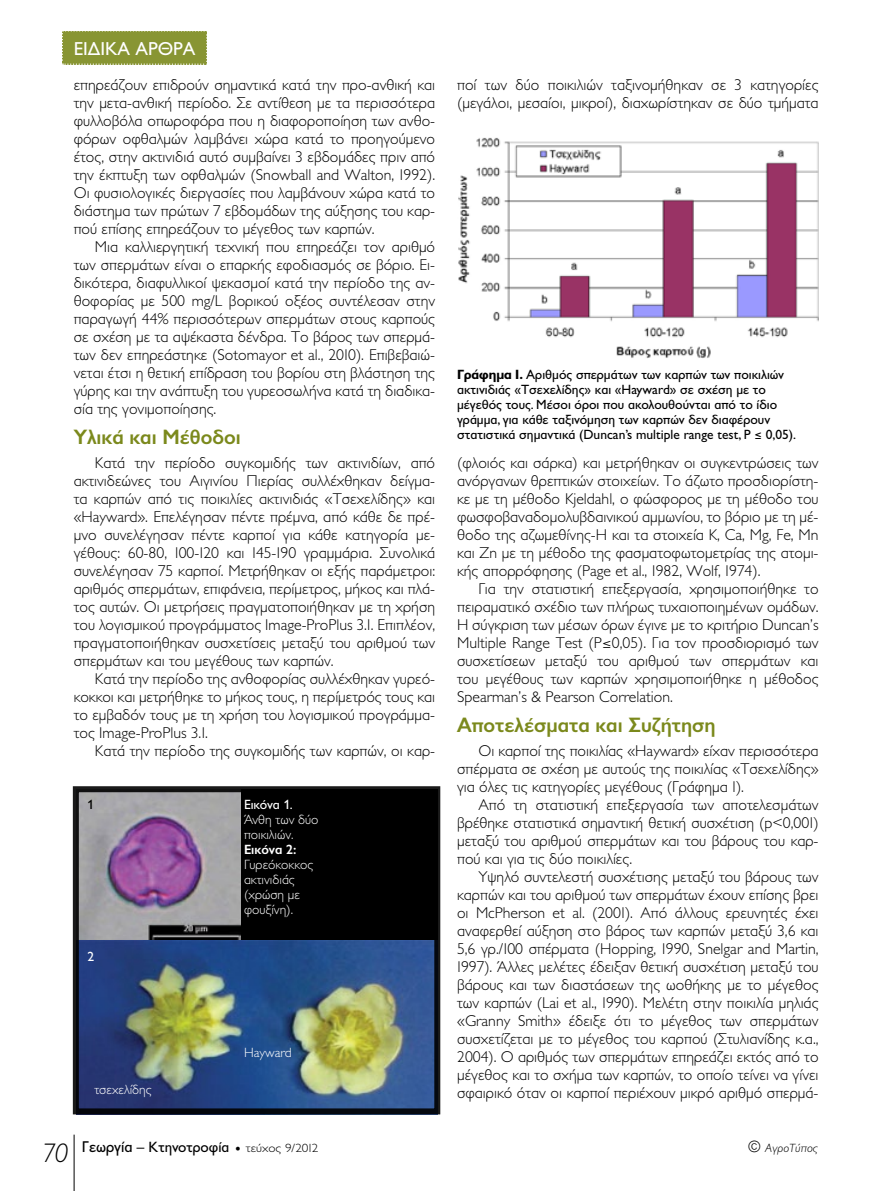
<style>
.page{position:relative;width:893px;height:1191px;background:#fff}
.page>*{position:absolute;margin:0;border:0;box-sizing:border-box;transform-origin:0 0}
.t1{font:italic 300 27px "Gill Sans Hel";color:#000}
.t2{font:21px "Gill Sans Hel Demi";color:#7b891c}
.t3{font:18.9px "Gill Sans Hel Regular TF";color:#fff}
.t4{font:300 15.75px/18px "Gill Sans Hel";color:#000;text-align:justify}
.t5{font:15px "Gill Sans Hel Regular TF";color:#000}
.t6{font:13.5px/15px "Gill Sans Hel Regular TF";color:#000}
.t7{font:300 13.5px/15px "Gill Sans Hel";color:#fff}
.t8{font:13.5px "Gill Sans Hel Regular TF";color:#fff}
.t9{font:13.5px "Gill Sans Hel Demi";color:#fff}
.t10{font:italic 300 12px "Gill Sans Hel";color:#000;scale:1.1 1}
.s1{font-family:"Gill Sans Hel";font-weight:700}
.s2{font-size:15.75px}
.s3{font-family:"Gill Sans Hel";font-weight:300;font-style:italic;font-size:15.75px}
.s4{font-family:"Gill Sans Hel";font-weight:300;font-size:12px}
.s5{font-style:normal;font-size:15.75px}
</style>
<div class="page">
<hr style="left:74px;top:1134px;width:1px;height:57px;background:#000">
<svg style="left:62px;top:31px;width:145px;height:34px;background:#8a9737"></svg>
<img style="left:458px;top:137px;width:360px;height:221px">
<div style="left:76px;top:789px;width:362px;height:151px;background:#000"></div>
<img style="left:80px;top:793px;width:161px;height:147px">
<img style="left:80px;top:940px;width:353px;height:167px">
<div style="left:73px;top:786px;width:367px;height:328px;border:6px solid #000"></div>
<p class="t3" style="left:74px;top:38px;width:123px">ειδικά άρθρα</p>
<p class="t4" style="left:74px;top:76px;width:363px">επηρεάζουν επιδρούν σημαντικά κατά την προ-ανθική και την μετα-ανθική περίοδο. Σε αντίθεση με τα περισσότερα φυλλοβόλα οπωροφόρα που η διαφοροποίηση των ανθο&shy;φόρων οφθαλμών λαμβάνει χώρα κατά το προηγούμενο έτος, στην ακτινιδιά αυτό συμβαίνει 3 εβδομάδες πριν από την έκπτυξη των οφθαλμών (Snowball and Walton, 1992).<br>Οι φυσιολογικές διεργασίες που λαμβάνουν χώρα κατά το διάστημα των πρώτων 7 εβδομάδων της αύξησης του καρ&shy;πού επίσης επηρεάζουν το μέγεθος των καρπών.</p>
<p class="t4" style="left:74px;top:238px;width:363px;text-indent:21px">Μια καλλιεργητική τεχνική που επηρεάζει τον αριθμό των σπερμάτων είναι ο επαρκής εφοδιασμός σε βόριο. Ει&shy;δικότερα, διαφυλλικοί ψεκασμοί κατά την περίοδο της αν&shy;θοφορίας με 500 mg/L βορικού οξέος συντέλεσαν στην παραγωγή 44% περισσότερων σπερμάτων στους καρπούς σε σχέση με τα αψέκαστα δένδρα. Το βάρος των σπερμά&shy;των δεν επηρεάστηκε (Sotomayor et al., 2010). Επιβεβαιώ&shy;νεται έτσι η θετική επίδραση του βορίου στη βλάστηση της γύρης και την ανάπτυξη του γυρεοσωλήνα κατά τη διαδικα&shy;σία της γονιμοποίησης.</p>
<h2 class="t2" style="left:74px;top:426px;width:168px">Υλικά και Μέθοδοι</h2>
<p class="t4" style="left:74px;top:454px;width:363px;text-indent:21px">Κατά την περίοδο συγκομιδής των ακτινιδίων, από ακτινιδεώνες του Αιγινίου Πιερίας συλλέχθηκαν δείγμα&shy;τα καρπών από τις ποικιλίες ακτινιδιάς «Τσεχελίδης» και «Hayward». Επελέγησαν πέντε πρέμνα, από κάθε δε πρέ&shy;μνο συνελέγησαν πέντε καρποί για κάθε κατηγορία με&shy;γέθους: 60-80, 100-120 και 145-190 γραμμάρια. Συνολικά συνελέγησαν 75 καρποί. Μετρήθηκαν οι εξής παράμετροι: αριθμός σπερμάτων, επιφάνεια, περίμετρος, μήκος και πλά&shy;τος αυτών. Οι μετρήσεις πραγματοποιήθηκαν με τη χρήση του λογισμικού προγράμματος Image-ProPlus 3.1. Επιπλέον, πραγματοποιήθηκαν συσχετίσεις μεταξύ του αριθμού των σπερμάτων και του μεγέθους των καρπών.</p>
<p class="t4" style="left:74px;top:670px;width:363px;text-indent:21px">Κατά την περίοδο της ανθοφορίας συλλέχθηκαν γυρεό&shy;κοκκοι και μετρήθηκε το μήκος τους, η περίμετρός τους και το εμβαδόν τους με τη χρήση του λογισμικού προγράμμα&shy;τος Image-ProPlus 3.1.</p>
<p class="t4" style="left:95px;top:742px;width:342px">Κατά την περίοδο της συγκομιδής των καρπών, οι καρ-</p>
<p class="t6" style="left:87px;top:797px;width:8px">1</p>
<p class="t8" style="left:87px;top:949px;width:8px">2</p>
<p class="t7" style="left:94px;top:1082px;width:59px">τσεχελίδης</p>
<p class="t8" style="left:244px;top:797px;width:50px">Εικόνα 1.</p>
<p class="t7" style="left:244px;top:812px;width:76px">Άνθη των δύο ποικιλιών.</p>
<p class="t9" style="left:244px;top:842px;width:54px">Εικόνα 2:</p>
<p class="t7" style="left:244px;top:857px;width:71px">Γυρεόκοκκος ακτινιδιάς (χρώση με φουξίνη).</p>
<p class="t7" style="left:244px;top:1045px;width:49px">Hayward</p>
<p class="t4" style="left:457px;top:76px;width:363px">ποί των δύο ποικιλιών ταξινομήθηκαν σε 3 κατηγορίες (μεγάλοι, μεσαίοι, μικροί), διαχωρίστηκαν σε δύο τμήματα</p>
<p class="t6" style="left:457px;top:367px;width:341px"><span class="s1">Γράφημα 1.</span> Αριθμός σπερμάτων των καρπών των ποικιλιών ακτινιδιάς «Τσεχελίδης» και «Hayward» σε σχέση με το μέγεθός τους. Μέσοι όροι που ακολουθούνται από το ίδιο γράμμα, για κάθε ταξινόμηση των καρπών δεν διαφέρουν στατιστικά σημαντικά (Duncan’s multiple range test, P ≤ 0,05).</p>
<p class="t4" style="left:457px;top:454px;width:363px">(φλοιός και σάρκα) και μετρήθηκαν οι συγκεντρώσεις των ανόργανων θρεπτικών στοιχείων. Το άζωτο προσδιορίστη&shy;κε με τη μέθοδο Kjeldahl, ο φώσφορος με τη μέθοδο του φωσφοβαναδομολυβδαινικού αμμωνίου, το βόριο με τη μέ&shy;θοδο της αζωμεθίνης-Η και τα στοιχεία K, Ca, Mg, Fe, Mn και Zn με τη μέθοδο της φασματοφωτομετρίας της ατομι&shy;κής απορρόφησης (Page et al., 1982, Wolf, 1974).</p>
<p class="t4" style="left:457px;top:580px;width:363px;text-indent:21px">Για την στατιστική επεξεργασία, χρησιμοποιήθηκε το πειραματικό σχέδιο των πλήρως τυχαιοποιημένων ομάδων.<br>Η σύγκριση των μέσων όρων έγινε με το κριτήριο Duncan’s Multiple Range Test (P≤0,05). Για τον προσδιορισμό των συσχετίσεων μεταξύ του αριθμού των σπερμάτων και του μεγέθους των καρπών χρησιμοποιήθηκε η μέθοδος Spearman’s &amp; Pearson Correlation.</p>
<h2 class="t2" style="left:457px;top:714px;width:260px">Αποτελέσματα και Συζήτηση</h2>
<p class="t4" style="left:457px;top:742px;width:363px;text-indent:21px">Οι καρποί της ποικιλίας «Hayward» είχαν περισσότερα σπέρματα σε σχέση με αυτούς της ποικιλίας «Τσεχελίδης» για όλες τις κατηγορίες μεγέθους (Γράφημα 1).</p>
<p class="t4" style="left:457px;top:796px;width:363px;text-indent:21px">Από τη στατιστική επεξεργασία των αποτελεσμάτων βρέθηκε στατιστικά σημαντική θετική συσχέτιση (p&lt;0,001) μεταξύ του αριθμού σπερμάτων και του βάρους του καρ&shy;πού και για τις δύο ποικιλίες.</p>
<p class="t4" style="left:457px;top:868px;width:363px;text-indent:21px">Υψηλό συντελεστή συσχέτισης μεταξύ του βάρους των καρπών και του αριθμού των σπερμάτων έχουν επίσης βρει οι McPherson et al. (2001). Από άλλους ερευνητές έχει αναφερθεί αύξηση στο βάρος των καρπών μεταξύ 3,6 και 5,6 γρ./100 σπέρματα (Hopping, 1990, Snelgar and Martin, 1997). Άλλες μελέτες έδειξαν θετική συσχέτιση μεταξύ του βάρους και των διαστάσεων της ωοθήκης με το μέγεθος των καρπών (Lai et al., 1990). Μελέτη στην ποικιλία μηλιάς «Granny Smith» έδειξε ότι το μέγεθος των σπερμάτων συσχετίζεται με το μέγεθος του καρπού (Στυλιανίδης κ.α., 2004). Ο αριθμός των σπερμάτων επηρεάζει εκτός από το μέγεθος και το σχήμα των καρπών, το οποίο τείνει να γίνει σφαιρικό όταν οι καρποί περιέχουν μικρό αριθμό σπερμά-</p>
<h1 class="t1" style="left:43px;top:1138px;width:27px">70</h1>
<p class="t5" style="left:82px;top:1139px;width:238px"><span class="s2">Γεωργία</span> – Κτηνοτροφία <span class="s3">•</span> <span class="s4">τεύχος 9/2012</span></p>
<p class="t10" style="left:748px;top:1141px;width:65px"><span class="s5">©</span> ΑγροΤύπος</p>
</div>
